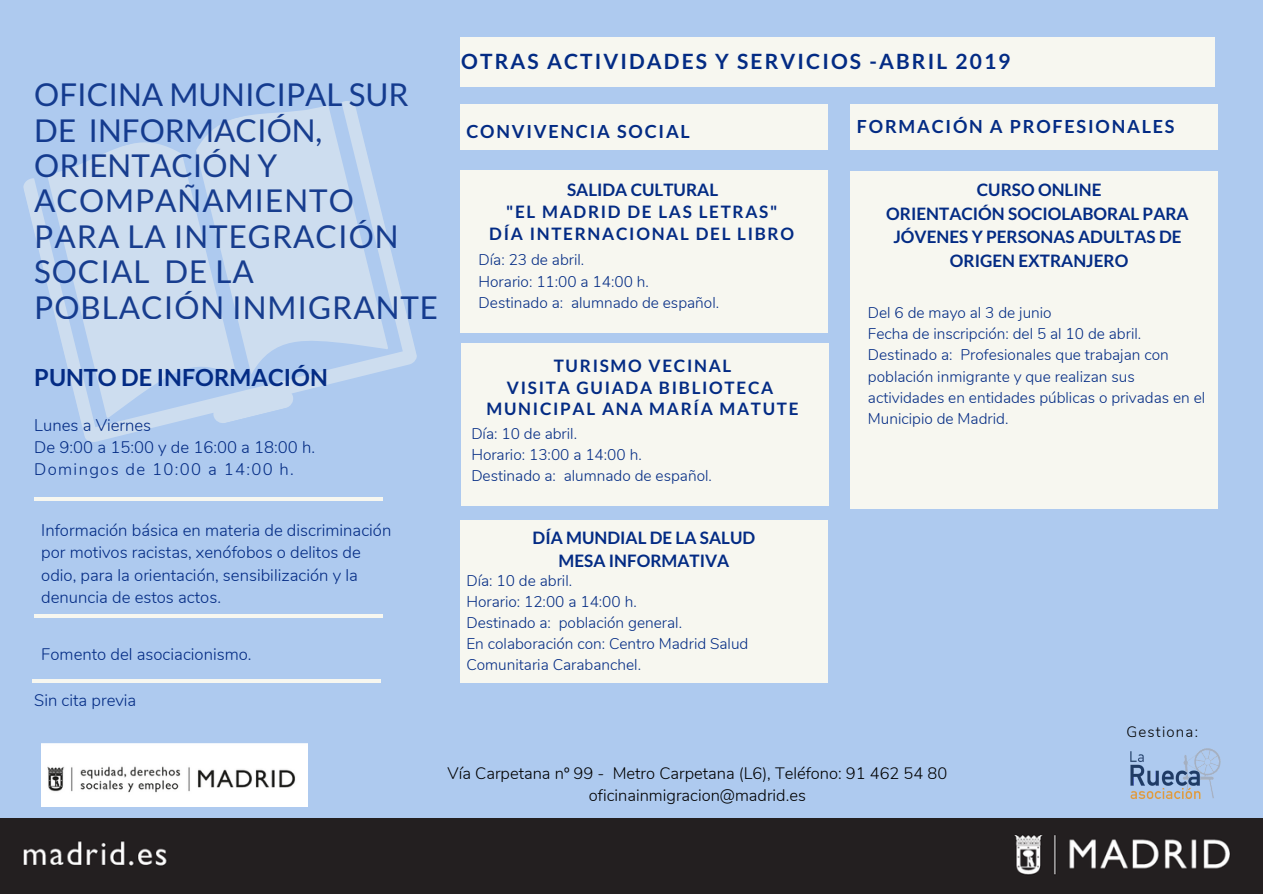
<style>
.page{position:relative;width:1263px;height:894px;background:#fff}
.page>*{position:absolute;margin:0;border:0;box-sizing:border-box;transform-origin:0 0}
.t1{font:31.5px/35.4px "Lato";letter-spacing:.03em;color:#032b84}
.t2{font:700 23.55px "Lato";color:#032b84}
.t3{font:700 21px "Lato";letter-spacing:.1em;color:#032b84}
.t4{font:700 18px "Lato";letter-spacing:.1em;color:#032b84}
.t5{font:700 17.1px/21.3px "Lato";letter-spacing:.1em;color:#032b84;text-align:center}
.t6{font:700 17.1px/23.5px "Lato";color:#032b84;text-align:center}
.t7{font:300 16.65px/22.5px "Nunito";color:#032b84}
.t8{font:300 16.5px/21.6px "Nunito";color:#000;text-align:center}
.t9{font:300 15.45px/21.1px "Nunito";color:#032b84}
.t10{font:300 15px "Nunito";letter-spacing:.08em;color:#000}
</style>
<div class="page">
<div style="left:0;top:0;width:1263px;height:893px;background:#aecaef"></div>
<div style="left:460px;top:171px;width:368px;height:162px;background:#f7f7f0"></div>
<div style="left:461px;top:343px;width:368px;height:162px;background:#f7f7f0"></div>
<div style="left:460px;top:37px;width:755px;height:50px;background:#f7f7f0"></div>
<div style="left:460px;top:104px;width:368px;height:45px;background:#f7f7f0"></div>
<svg style="left:23px;top:101px;width:394px;height:341px;fill:#cdddef"></svg>
<hr style="left:34px;top:614px;width:349px;height:4px;background:#f7f7f0">
<hr style="left:34px;top:497px;width:349px;height:3px;background:#f7f7f0">
<div style="left:1px;top:818px;width:1262px;height:74px;background:#231f20"></div>
<img style="left:41px;top:743px;width:267px;height:63px">
<img style="left:1130px;top:748px;width:91px;height:51px">
<div style="left:460px;top:520px;width:368px;height:162px;background:#f7f7f0"></div>
<div style="left:850px;top:104px;width:368px;height:45px;background:#f7f7f0"></div>
<div style="left:850px;top:171px;width:368px;height:337px;background:#f7f7f0"></div>
<hr style="left:32px;top:679px;width:349px;height:3px;background:#f7f7f0">
<h1 class="t1" style="left:34px;top:76px;width:405px">OFICINA MUNICIPAL SUR<br>DE INFORMACIÓN,<br>ORIENTACIÓN Y<br>ACOMPAÑAMIENTO<br>PARA LA INTEGRACIÓN<br>SOCIAL DE LA<br>POBLACIÓN INMIGRANTE</h1>
<h2 class="t2" style="left:34px;top:362px;width:295px">PUNTO DE INFORMACIÓN</h2>
<p class="t7" style="left:34px;top:414px;width:282px;line-height:21.9px">Lunes a Viernes<br>De 9:00 a 15:00 y de 16:00 a 18:00 h.<br>Domingos de 10:00 a 14:00 h.</p>
<h3 class="t3" style="left:461px;top:48px;width:551px">OTRAS ACTIVIDADES Y SERVICIOS -ABRIL 2019</h3>
<p class="t4" style="left:466px;top:120px;width:225px">CONVIVENCIA SOCIAL</p>
<p class="t5" style="left:489px;top:178px;width:306px;line-height:21.9px">SALIDA CULTURAL<br>"EL MADRID DE LAS LETRAS"<br>DÍA INTERNACIONAL DEL LIBRO</p>
<p class="t9" style="left:479px;top:250px;width:242px">Día: 23 de abril.<br>Horario: 11:00 a 14:00 h.<br>Destinado a: alumnado de español.</p>
<p class="t5" style="left:487px;top:355px;width:314px">TURISMO VECINAL<br>VISITA GUIADA BIBLIOTECA<br>MUNICIPAL ANA MARÍA MATUTE</p>
<p class="t9" style="left:471px;top:423px;width:242px">Día: 10 de abril.<br>Horario: 13:00 a 14:00 h.<br>Destinado a: alumnado de español.</p>
<p class="t4" style="left:857px;top:115px;width:319px">FORMACIÓN A PROFESIONALES</p>
<p class="t6" style="left:886px;top:177px;width:304px">CURSO ONLINE<br>ORIENTACIÓN SOCIOLABORAL PARA<br>JÓVENES Y PERSONAS ADULTAS DE<br>ORIGEN EXTRANJERO</p>
<p class="t9" style="left:868px;top:302px;width:339px">Del 6 de mayo al 3 de junio<br>Fecha de inscripción: del 5 al 10 de abril.<br>Destinado a: Profesionales que trabajan con población inmigrante y que realizan sus actividades en entidades públicas o privadas en el Municipio de Madrid.</p>
<p class="t7" style="left:41px;top:519px;width:352px">Información básica en materia de discriminación por motivos racistas, xenófobos o delitos de odio, para la orientación, sensibilización y la denuncia de estos actos.</p>
<p class="t7" style="left:41px;top:642px;width:212px">Fomento del asociacionismo.</p>
<p class="t7" style="left:34px;top:689px;width:104px">Sin cita previa</p>
<p class="t6" style="left:533px;top:525px;width:224px">DÍA MUNDIAL DE LA SALUD<br>MESA INFORMATIVA</p>
<p class="t9" style="left:466px;top:569px;width:284px">Día: 10 de abril.<br>Horario: 12:00 a 14:00 h.<br>Destinado a: población general.<br>En colaboración con: Centro Madrid Salud<br>Comunitaria Carabanchel.</p>
<p class="t8" style="left:448px;top:762px;width:501px">Vía Carpetana nº 99 - Metro Carpetana (L6), Teléfono: 91 462 54 80 oficinainmigracion@madrid.es</p>
<p class="t10" style="left:1127px;top:721px;width:73px">Gestiona:</p>
</div>
